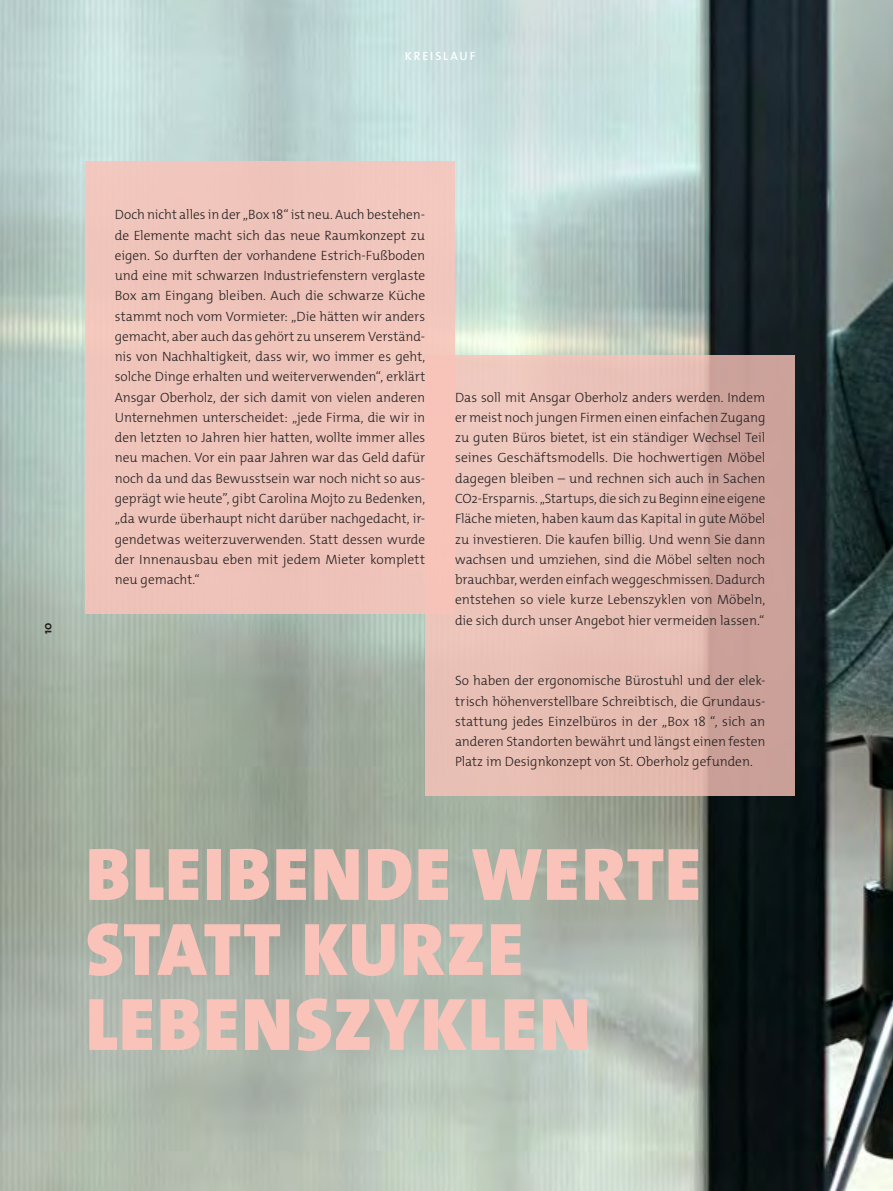
<style>
.page{position:relative;width:893px;height:1191px;background:#fff}
.page>*{position:absolute;margin:0;border:0;box-sizing:border-box;transform-origin:0 0}
.t1{font:900 75px/75px "The Mix Os F";letter-spacing:.02em;color:#fac3b9}
.t2{font:300 13.5px/20.2px "The Mix Os F";color:#231f20;text-align:justify}
.t3{font:600 12px "The Mix Os F";letter-spacing:.16em;color:#fff}
.t4{font:700 12px "The Mix Os F";color:#231f20}
</style>
<div class="page">
<img style="left:0;top:0;width:893px;height:1191px">
<div style="left:85px;top:162px;width:370px;height:452px;background:#efc4ba"></div>
<svg style="left:425px;top:355px;width:370px;height:441px;background:#e2b9af"></svg>
<p class="t3" style="left:405px;top:48px;width:72px">KREISLAUF</p>
<p class="t4" style="left:40px;top:634px;width:13px;rotate:-90deg">10</p>
<p class="t2" style="left:115px;top:205px;width:312px">Doch nicht alles in der „Box 18“ ist neu. Auch bestehen&shy;de Elemente macht sich das neue Raumkonzept zu eigen. So durften der vorhandene Estrich-Fußboden und eine mit schwarzen Industriefenstern verglaste Box am Eingang bleiben. Auch die schwarze Küche stammt noch vom Vormieter: „Die hätten wir anders gemacht, aber auch das gehört zu unserem Verständ&shy;nis von Nachhaltigkeit, dass wir, wo immer es geht, solche Dinge erhalten und weiterverwenden“, erklärt Ansgar Oberholz, der sich damit von vielen anderen Unternehmen unterscheidet: „jede Firma, die wir in den letzten 10 Jahren hier hatten, wollte immer alles neu machen. Vor ein paar Jahren war das Geld dafür noch da und das Bewusstsein war noch nicht so aus&shy;geprägt wie heute”, gibt Carolina Mojto zu Bedenken, „da wurde überhaupt nicht darüber nachgedacht, ir&shy;gendetwas weiterzuverwenden. Statt dessen wurde der Innenausbau eben mit jedem Mieter komplett neu gemacht.“</p>
<p class="t2" style="left:455px;top:387px;width:312px">Das soll mit Ansgar Oberholz anders werden. Indem er meist noch jungen Firmen einen einfachen Zugang zu guten Büros bietet, ist ein ständiger Wechsel Teil seines Geschäftsmodells. Die hochwertigen Möbel dagegen bleiben – und rechnen sich auch in Sachen CO2-Ersparnis. „Startups, die sich zu Beginn eine eigene Fläche mieten, haben kaum das Kapital in gute Möbel zu investieren. Die kaufen billig. Und wenn Sie dann wachsen und umziehen, sind die Möbel selten noch brauchbar, werden einfach weggeschmissen. Dadurch entstehen so viele kurze Lebenszyklen von Möbeln, die sich durch unser Angebot hier vermeiden lassen.“</p>
<p class="t2" style="left:455px;top:670px;width:312px">So haben der ergonomische Bürostuhl und der elek&shy;trisch höhenverstellbare Schreibtisch, die Grundaus&shy;stattung jedes Einzelbüros in der „Box 18 “, sich an anderen Standorten bewährt und längst einen festen Platz im Designkonzept von St. Oberholz gefunden.</p>
<h1 class="t1" style="left:86px;top:837px;width:617px">BLEIBENDE WERTE<br>STATT KURZE<br>LEBENSZYKLEN</h1>
</div>
